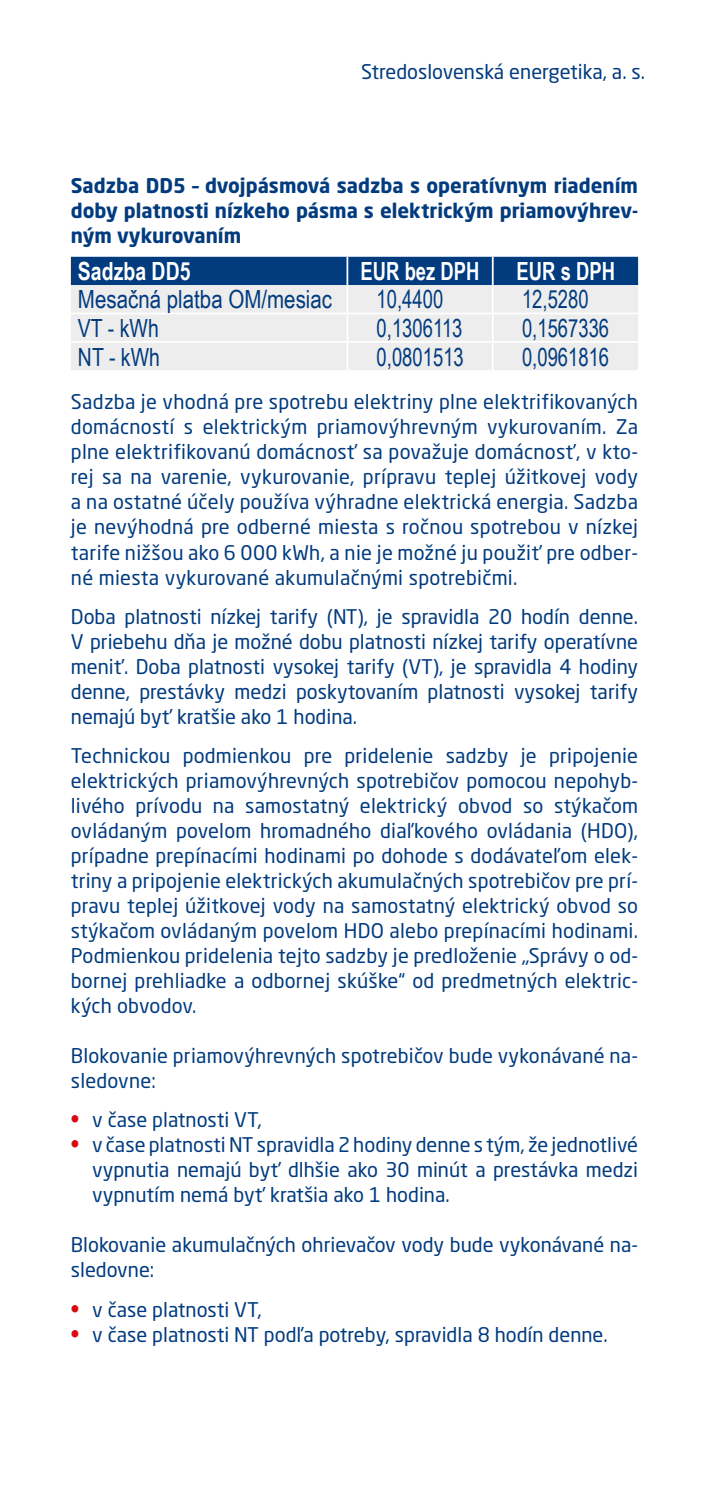
<style>
.page{position:relative;width:709px;height:1489px;background:#fff}
.page>*{position:absolute;margin:0;border:0;box-sizing:border-box;transform-origin:0 0}
.t1{font:25px "Arial Narrow";color:#023b7e;scale:.9 1}
.t2{font:25px "Arial Narrow";color:#023b7e}
.t3{font:700 25px "Arial Narrow";color:#fff;scale:.9 1}
.t4{font:25px "Arial Narrow";color:#023b7e;scale:.95 1}
.t5{font:700 25px "Arial Narrow";color:#fff;scale:.95 1}
.t6{font:20px/25px "Neo Sans W1 G";color:#023b7e;text-align:justify}
.t7{font:700 20px/25px "Neo Sans W1 G";color:#023b7e;text-align:justify}
.s1{font-weight:700;font-size:22.5px;color:#db0812}
</style>
<div class="page">
<svg style="left:71px;top:257px;width:567px;height:113px;background:#b3c1d2"></svg>
<p class="t6" style="left:361px;top:59px;width:285px">Stredoslovenská energetika, a. s.</p>
<p class="t7" style="left:71px;top:172px;width:568px">Sadzba DD5 – dvojpásmová sadzba s operatívnym riadením doby platnosti nízkeho pásma s elektrickým priamovýhrev&shy;ným vykurovaním</p>
<p class="t5" style="left:78px;top:252px;width:120px">Sadzba DD5</p>
<p class="t3" style="left:360px;top:252px;width:134px">EUR bez DPH</p>
<p class="t3" style="left:516px;top:252px;width:111px">EUR s DPH</p>
<p class="t2" style="left:78px;top:281px;width:256px">Mesačná platba OM/mesiac</p>
<p class="t1" style="left:376px;top:281px;width:76px">10,4400</p>
<p class="t1" style="left:522px;top:281px;width:76px">12,5280</p>
<p class="t4" style="left:78px;top:309px;width:87px">VT - kWh</p>
<p class="t1" style="left:376px;top:309px;width:97px">0,1306113</p>
<p class="t1" style="left:522px;top:309px;width:98px">0,1567336</p>
<p class="t4" style="left:78px;top:338px;width:88px">NT - kWh</p>
<p class="t1" style="left:376px;top:338px;width:98px">0,0801513</p>
<p class="t1" style="left:522px;top:338px;width:98px">0,0961816</p>
<p class="t6" style="left:71px;top:389px;width:568px">Sadzba je vhodná pre spotrebu elektriny plne elektrifikovaných domácností s elektrickým priamovýhrevným vykurovaním. Za plne elektrifikovanú domácnosť sa považuje domácnosť, v kto&shy;rej sa na varenie, vykurovanie, prípravu teplej úžitkovej vody a na ostatné účely používa výhradne elektrická energia. Sadzba je nevýhodná pre odberné miesta s ročnou spotrebou v nízkej tarife nižšou ako 6 000 kWh, a nie je možné ju použiť pre odber&shy;né miesta vykurované akumulačnými spotrebičmi.</p>
<p class="t6" style="left:71px;top:603px;width:568px">Doba platnosti nízkej tarify (NT), je spravidla 20 hodín denne.<br>V priebehu dňa je možné dobu platnosti nízkej tarify operatívne meniť. Doba platnosti vysokej tarify (VT), je spravidla 4 hodiny denne, prestávky medzi poskytovaním platnosti vysokej tarify nemajú byť kratšie ako 1 hodina.</p>
<p class="t6" style="left:71px;top:742px;width:569px">Technickou podmienkou pre pridelenie sadzby je pripojenie elektrických priamovýhrevných spotrebičov pomocou nepohyb&shy;livého prívodu na samostatný elektrický obvod so stýkačom ovládaným povelom hromadného diaľkového ovládania (HDO), prípadne prepínacími hodinami po dohode s dodávateľom elek&shy;triny a pripojenie elektrických akumulačných spotrebičov pre prí&shy;pravu teplej úžitkovej vody na samostatný elektrický obvod so stýkačom ovládaným povelom HDO alebo prepínacími hodinami.<br>Podmienkou pridelenia tejto sadzby je predloženie „Správy o od&shy;bornej prehliadke a odbornej skúške“ od predmetných elektric&shy;kých obvodov.</p>
<p class="t6" style="left:71px;top:1042px;width:568px">Blokovanie priamovýhrevných spotrebičov bude vykonávané na&shy;sledovne:</p>
<p class="t6" style="left:71px;top:1107px;width:192px"><span class="s1">•</span> v čase platnosti VT,</p>
<p class="t6" style="left:92px;top:1132px;width:547px;text-indent:-21px"><span class="s1">•</span> v čase platnosti NT spravidla 2 hodiny denne s tým, že jednotlivé vypnutia nemajú byť dlhšie ako 30 minút a prestávka medzi vypnutím nemá byť kratšia ako 1 hodina.</p>
<p class="t6" style="left:71px;top:1232px;width:568px">Blokovanie akumulačných ohrievačov vody bude vykonávané na&shy;sledovne:</p>
<p class="t6" style="left:71px;top:1296px;width:192px"><span class="s1">•</span> v čase platnosti VT,</p>
<p class="t6" style="left:71px;top:1321px;width:538px"><span class="s1">•</span> v čase platnosti NT podľa potreby, spravidla 8 hodín denne.</p>
</div>
